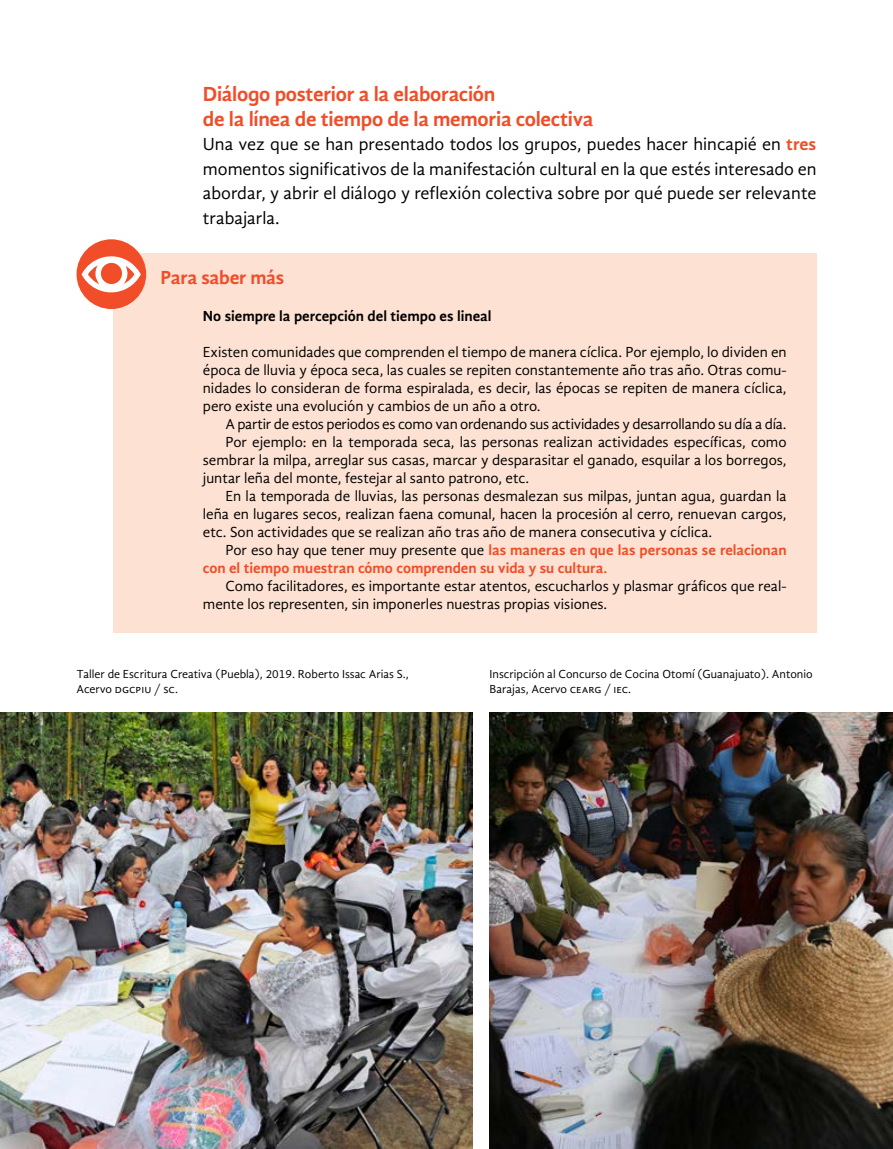
<style>
.page{position:relative;width:893px;height:1149px;background:#fff}
.page>*{position:absolute;margin:0;border:0;box-sizing:border-box;transform-origin:0 0}
.t1{font:700 21px/24.5px "Gandhi Sans";letter-spacing:-.015em;color:#f04d28}
.t2{font:700 19.5px "Gandhi Sans";letter-spacing:-.015em;color:#f04d28}
.t3{font:18px/24.5px "Gandhi Sans";color:#000;text-align:justify}
.t4{font:15px/18px "Gandhi Sans";color:#000;text-align:justify}
.t5{font:700 15px "Gandhi Sans";color:#f04d28}
.t6{font:700 15px "Gandhi Sans";color:#000}
.t7{font:12px/15px "Gandhi Sans";color:#000}
.s1{font-weight:700;color:#f04d28}
.s2{font-weight:400;color:#000}
</style>
<div class="page">
<div style="left:113px;top:253px;width:703px;height:379px;background:#fde1d2"></div>
<div style="left:77px;top:239px;width:69px;height:70px;background:#f04d28;border-radius:50%"></div>
<svg style="left:82px;top:256px;width:59px;height:37px"></svg>
<img style="left:489px;top:712px;width:404px;height:436px">
<img style="left:0;top:712px;width:472px;height:436px">
<h1 class="t1" style="left:203px;top:82px;width:392px">Diálogo posterior a la elaboración<br>de la línea de tiempo de la memoria colectiva</h1>
<p class="t3" style="left:203px;top:132px;width:615px">Una vez que se han presentado todos los grupos, puedes hacer hincapié en <span class="s1">tres </span>momentos significativos de la manifestación cultural en la que estés interesado en abordar, y abrir el diálogo y reflexión colectiva sobre por qué puede ser relevante trabajarla.</p>
<h2 class="t2" style="left:160px;top:266px;width:125px">Para saber más</h2>
<p class="t6" style="left:203px;top:307px;width:290px">No siempre la percepción del tiempo es lineal</p>
<p class="t4" style="left:203px;top:342px;width:585px">Existen comunidades que comprenden el tiempo de manera cíclica. Por ejemplo, lo dividen en época de lluvia y época seca, las cuales se repiten constantemente año tras año. Otras comu&shy;nidades lo consideran de forma espiralada, es decir, las épocas se repiten de manera cíclica, pero existe una evolución y cambios de un año a otro.</p>
<p class="t4" style="left:225px;top:414px;width:563px">A partir de estos periodos es como van ordenando sus actividades y desarrollando su día a día.</p>
<p class="t4" style="left:225px;top:432px;width:563px">Por ejemplo: en la temporada seca, las personas realizan actividades específicas, como</p>
<p class="t4" style="left:203px;top:450px;width:585px">sembrar la milpa, arreglar sus casas, marcar y desparasitar el ganado, esquilar a los borregos,</p>
<p class="t4" style="left:203px;top:468px;width:328px">juntar leña del monte, festejar al santo patrono, etc.</p>
<p class="t4" style="left:225px;top:486px;width:563px">En la temporada de lluvias, las personas desmalezan sus milpas, juntan agua, guardan la</p>
<p class="t4" style="left:203px;top:504px;width:585px">leña en lugares secos, realizan faena comunal, hacen la procesión al cerro, renuevan cargos,</p>
<p class="t4" style="left:203px;top:522px;width:511px">etc. Son actividades que se realizan año tras año de manera consecutiva y cíclica.</p>
<p class="t5" style="left:225px;top:541px;width:563px"><span class="s2">Por eso hay que tener muy presente que</span> las maneras en que las personas se relacionan</p>
<p class="t5" style="left:203px;top:559px;width:406px">con el tiempo muestran cómo comprenden su vida y su cultura.</p>
<p class="t4" style="left:203px;top:576px;width:585px;text-indent:22px">Como facilitadores, es importante estar atentos, escucharlos y plasmar gráficos que real&shy;mente los representen, sin imponerles nuestras propias visiones.</p>
<p class="t7" style="left:77px;top:666px;width:334px">Taller de Escritura Creativa (Puebla), 2019. Roberto Issac Arias S.,<br>Acervo dgcpiu / sc.</p>
<p class="t7" style="left:489px;top:666px;width:325px">Inscripción al Concurso de Cocina Otomí (Guanajuato). Antonio<br>Barajas, Acervo cearg / iec.</p>
</div>
